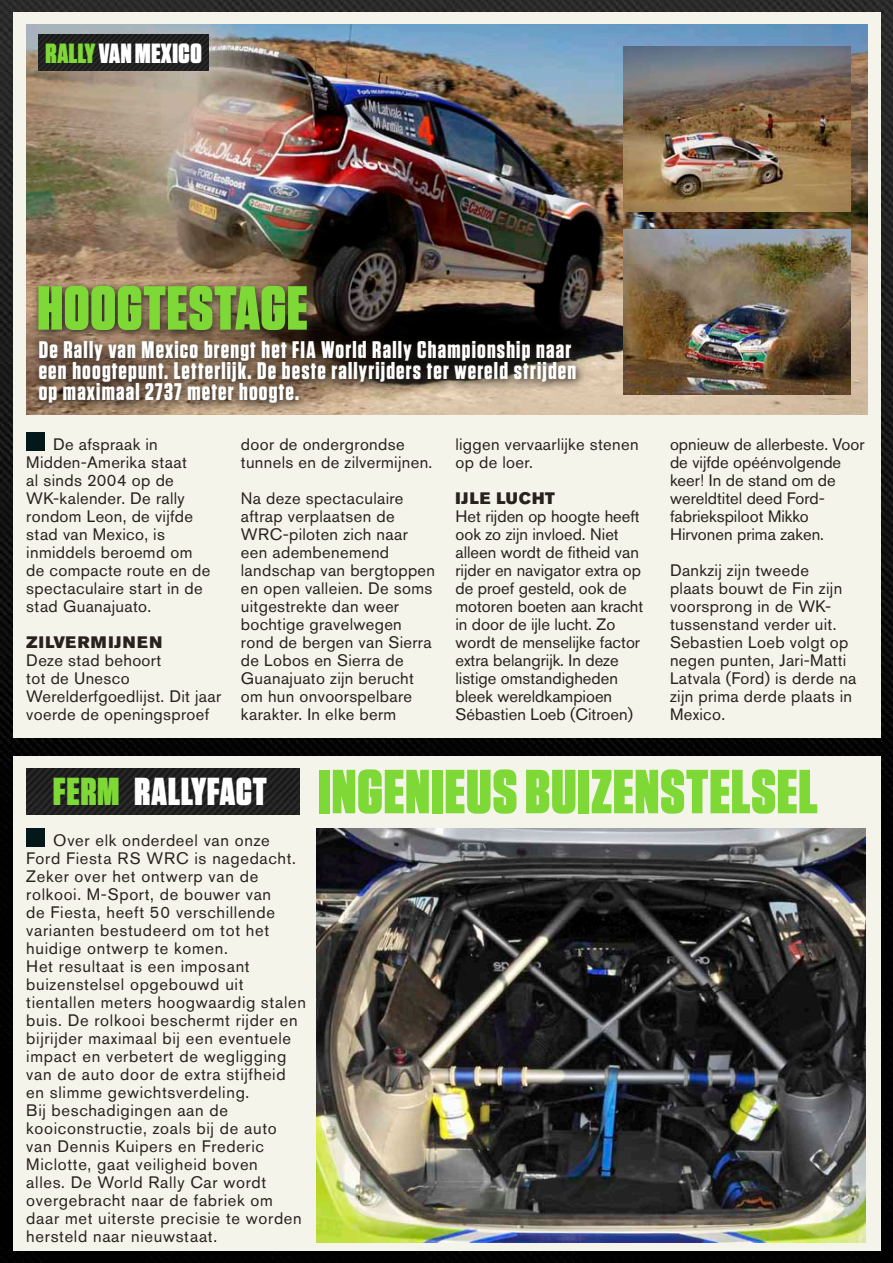
<style>
.page{position:relative;width:893px;height:1263px;background:#fff}
.page>*{position:absolute;margin:0;border:0;box-sizing:border-box;transform-origin:0 0}
.t1{font:900 62.1px "Tungsten";letter-spacing:.02em;color:#7ed836}
.t2{font:900 39px "Tungsten";letter-spacing:.03em;color:#fff}
.t3{font:900 27.75px "Tungsten";color:#fff}
.t4{font:700 24px/21px "Tungsten";letter-spacing:.05em;color:#fff}
.t5{font:16.5px/18px "Akzidenz Grotesk Pro";letter-spacing:.02em;color:#28221c}
.t6{font:16.5px/18px "Akzidenz Grotesk Pro";letter-spacing:.04em;color:#28221c}
.t7{font:16.5px/18px "Akzidenz Grotesk Pro";color:#28221c}
.t8{font:16.5px "Akzidenz Grotesk Pro Super";letter-spacing:.095em;color:#28221c}
.t9{font:16.5px "Akzidenz Grotesk Pro Super";letter-spacing:.075em;color:#28221c}
.s1{color:#7ed836}
.s2{font-size:39px;color:#fff}
</style>
<div class="page">
<img style="left:0;top:0;width:893px;height:1263px">
<div style="left:13px;top:13px;width:867px;height:725px;background:#f4f4eb"></div>
<img style="left:26px;top:24px;width:842px;height:390px">
<svg style="left:29px;top:277px;width:287px;height:63px;background:#604f3e"></svg>
<svg style="left:30px;top:332px;width:555px;height:80px;background:#6a5949"></svg>
<img style="left:39px;top:35px;width:170px;height:36px">
<img style="left:623px;top:46px;width:227px;height:165px">
<img style="left:623px;top:230px;width:227px;height:165px">
<div style="left:27px;top:432px;width:18px;height:18px;background:#051819"></div>
<div style="left:13px;top:756px;width:867px;height:494px;background:#f4f4eb"></div>
<img style="left:317px;top:828px;width:548px;height:414px">
<img style="left:26px;top:768px;width:274px;height:47px">
<div style="left:27px;top:828px;width:18px;height:18px;background:#051819"></div>
<h3 class="t3" style="left:46px;top:37px;width:157px"><span class="s1">RALLY</span> VAN MEXICO</h3>
<h1 class="t1" style="left:38px;top:273px;width:271px">HOOGTESTAGE</h1>
<h3 class="t4" style="left:39px;top:340px;width:539px">De Rally van Mexico brengt het FIA World Rally Championship naar een hoogtepunt. Letterlijk. De beste rallyrijders ter wereld strijden op maximaal 2737 meter hoogte.</h3>
<p class="t5" style="left:26px;top:435px;width:185px;text-indent:27px">De afspraak in<br>Midden-Amerika staat<br>al sinds 2004 op de<br>WK-kalender. De rally rondom Leon, de vijfde stad van Mexico, is inmiddels beroemd om de compacte route en de spectaculaire start in de stad Guanajuato.</p>
<p class="t8" style="left:26px;top:632px;width:137px">ZILVERMIJNEN</p>
<p class="t5" style="left:26px;top:651px;width:196px">Deze stad behoort<br>tot de Unesco<br>Werelderfgoedlijst. Dit jaar voerde de openingsproef</p>
<p class="t5" style="left:241px;top:435px;width:193px">door de ondergrondse tunnels en de zilvermijnen.</p>
<p class="t5" style="left:241px;top:489px;width:196px">Na deze spectaculaire aftrap verplaatsen de<br>WRC-piloten zich naar een adembenemend landschap van bergtoppen en open valleien. De soms uitgestrekte dan weer bochtige gravelwegen rond de bergen van Sierra de Lobos en Sierra de<br>Guanajuato zijn berucht om hun onvoorspelbare karakter. In elke berm</p>
<p class="t5" style="left:455px;top:435px;width:185px">liggen vervaarlijke stenen op de loer.</p>
<p class="t9" style="left:456px;top:488px;width:101px">IJ LE LUCHT</p>
<p class="t7" style="left:455px;top:507px;width:189px">Het rijden op hoogte heeft ook zo zijn invloed. Niet alleen wordt de fitheid van rijder en navigator extra op de proef gesteld, ook de motoren boeten aan kracht in door de ijle lucht. Zo wordt de menselijke factor extra belangrijk. In deze listige omstandigheden bleek wereldkampioen<br>Sébastien Loeb (Citroen)</p>
<p class="t7" style="left:670px;top:435px;width:196px">opnieuw de allerbeste. Voor de vijfde opéénvolgende keer! In de stand om de wereldtitel deed Ford&shy;fabriekspiloot Mikko<br>Hirvonen prima zaken.</p>
<p class="t5" style="left:670px;top:561px;width:188px">Dankzij zijn tweede plaats bouwt de Fin zijn voorsprong in de WK&shy;tussenstand verder uit.<br>Sebastien Loeb volgt op negen punten, Jari-Matti<br>Latvala (Ford) is derde na zijn prima derde plaats in<br>Mexico.</p>
<h2 class="t2" style="left:53px;top:769px;width:114px"><span class="s1">FERM</span> RALLYFA</h2>
<h1 class="t1" style="left:236px;top:756px;width:583px"><span class="s2">CT</span> INGENIEUS BUIZENSTELSEL</h1>
<p class="t6" style="left:26px;top:831px;width:281px;text-indent:27px">Over elk onderdeel van onze<br>Ford Fiesta RS WRC is nagedacht.<br>Zeker over het ontwerp van de rolkooi. M-Sport, de bouwer van<br>de Fiesta, heeft 50 verschillende varianten bestudeerd om tot het huidige ontwerp te komen.<br>Het resultaat is een imposant buizenstelsel opgebouwd uit tientallen meters hoogwaardig stalen buis. De rolkooi beschermt rijder en bijrijder maximaal bij een eventuele impact en verbetert de wegligging van de auto door de extra stijfheid en slimme gewichtsverdeling.<br>Bij beschadigingen aan de kooiconstructie, zoals bij de auto van Dennis Kuipers en Frederic<br>Miclotte, gaat veiligheid boven<br>alles. De World Rally Car wordt overgebracht naar de fabriek om daar met uiterste precisie te worden hersteld naar nieuwstaat.</p>
</div>
